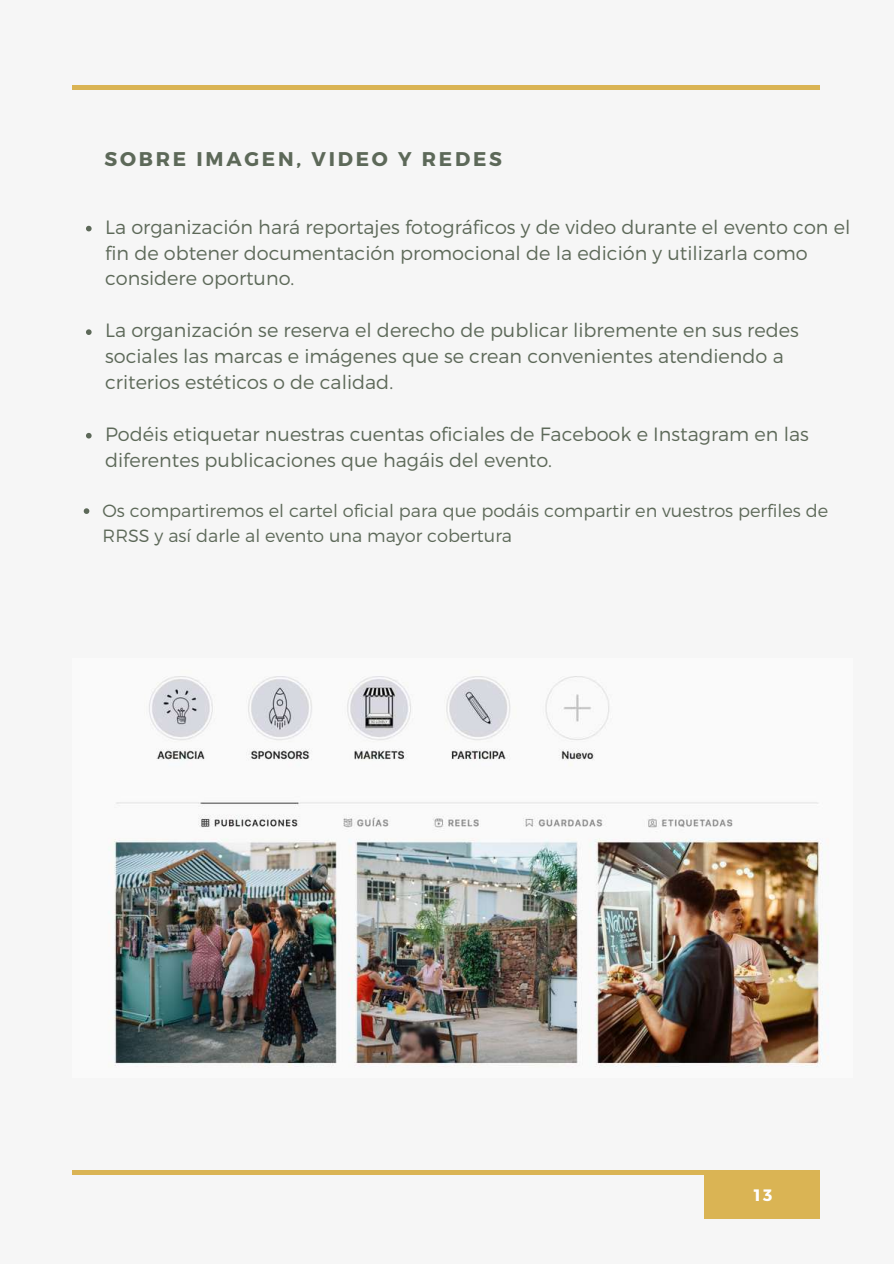
<style>
.page{position:relative;width:894px;height:1264px;background:#fff}
.page>*{position:absolute;margin:0;border:0;box-sizing:border-box;transform-origin:0 0}
.t1{font:700 19.8px "Montserrat";letter-spacing:.14em;color:#5d6959}
.t2{font:300 19.2px/25.8px "Montserrat";color:#5d6959}
.t3{font:300 17.7px/24.8px "Montserrat";color:#5d6959}
.t4{font:700 16.5px "Montserrat";color:#fff}
</style>
<div class="page">
<div style="left:0;top:0;width:893px;height:1263px;background:#f6f6f6"></div>
<hr style="left:72px;top:86px;width:747px;height:3px;background:#dab454">
<div style="left:704px;top:1172px;width:115px;height:46px;background:#dab454"></div>
<hr style="left:72px;top:1170px;width:747px;height:4px;background:#dab454">
<img style="left:114px;top:676px;width:706px;height:388px">
<svg style="left:86px;top:226px;width:6px;height:5px"></svg>
<svg style="left:86px;top:329px;width:6px;height:6px"></svg>
<svg style="left:86px;top:433px;width:6px;height:5px"></svg>
<svg style="left:84px;top:508px;width:5px;height:6px"></svg>
<p class="t1" style="left:104px;top:146px;width:399px">SOBRE IMAGEN, VIDEO Y REDES</p>
<p class="t2" style="left:105px;top:213px;width:746px">La organización hará reportajes fotográficos y de video durante el evento con el fin de obtener documentación promocional de la edición y utilizarla como considere oportuno.</p>
<p class="t2" style="left:105px;top:316px;width:695px">La organización se reserva el derecho de publicar libremente en sus redes sociales las marcas e imágenes que se crean convenientes atendiendo a criterios estéticos o de calidad.</p>
<p class="t2" style="left:105px;top:420px;width:705px">Podéis etiquetar nuestras cuentas oficiales de Facebook e Instagram en las diferentes publicaciones que hagáis del evento.</p>
<p class="t3" style="left:103px;top:497px;width:726px">Os compartiremos el cartel oficial para que podáis compartir en vuestros perfiles de<br>RRSS y así darle al evento una mayor cobertura</p>
<p class="t4" style="left:753px;top:1184px;width:20px">13</p>
</div>
